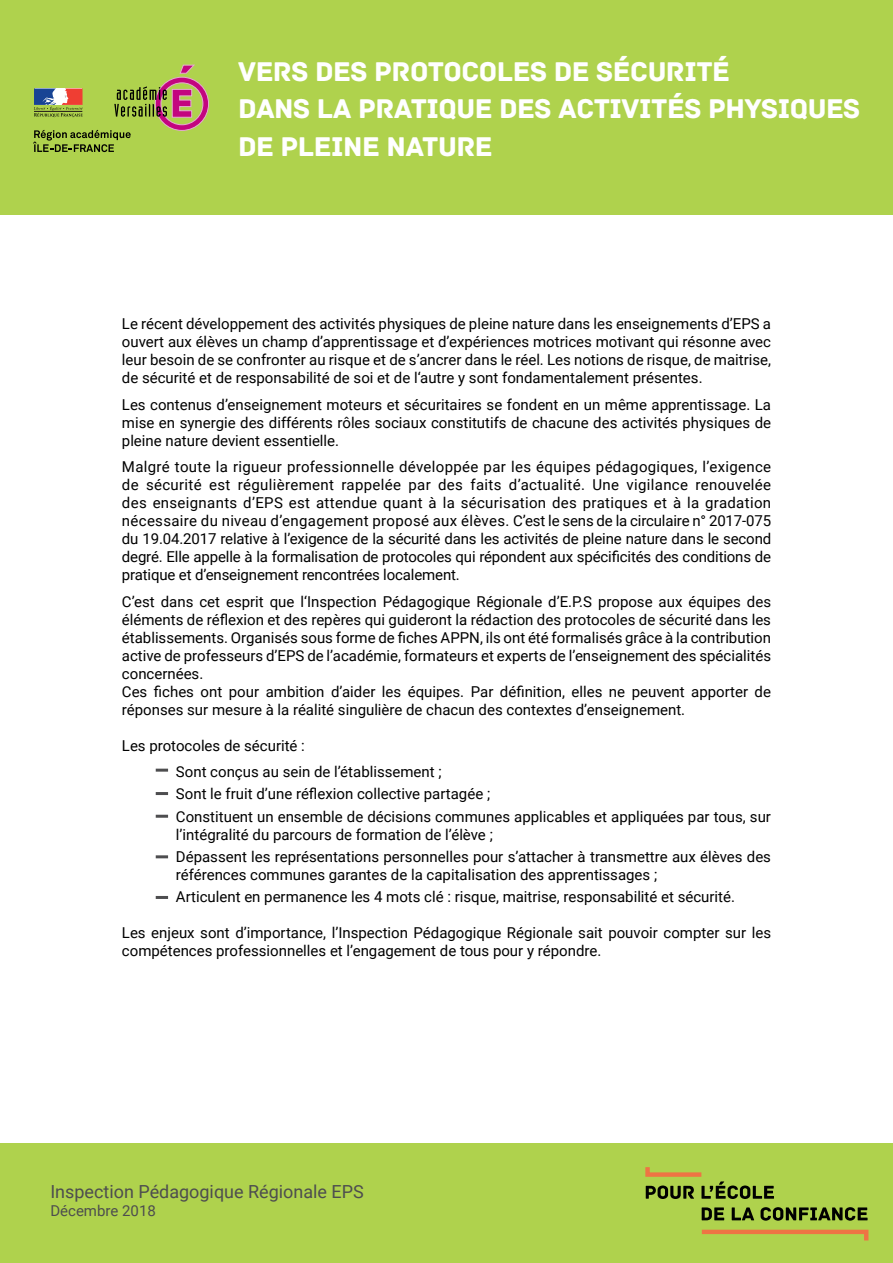
<style>
.page{position:relative;width:893px;height:1263px;background:#fff}
.page>*{position:absolute;margin:0;border:0;box-sizing:border-box;transform-origin:0 0}
.t1{font:28.5px "Archive";letter-spacing:-.02em;color:#fff}
.t2{font:18px "Roboto";color:#4d4d4f}
.t3{font:15px/18px "Roboto";color:#000;text-align:justify}
.t4{font:15px "Roboto";color:#4d4d4f}
</style>
<div class="page">
<div style="left:0;top:0;width:893px;height:215px;background:#afd24d"></div>
<div style="left:0;top:1144px;width:893px;height:119px;background:#afd24d"></div>
<svg style="left:702px;top:1207px;width:166px;height:14px"></svg>
<svg style="left:701px;top:1229px;width:168px;height:12px"></svg>
<svg style="left:645px;top:1167px;width:129px;height:32px"></svg>
<svg style="left:33px;top:64px;width:176px;height:88px"></svg>
<svg style="left:156px;top:792px;width:12px;height:3px"></svg>
<svg style="left:156px;top:769px;width:12px;height:3px"></svg>
<svg style="left:156px;top:815px;width:12px;height:3px"></svg>
<svg style="left:156px;top:855px;width:12px;height:3px"></svg>
<svg style="left:156px;top:896px;width:12px;height:3px"></svg>
<p class="t1" style="left:238px;top:54px;width:493px">VERS DES PROTOCOLES DE SÉCURITÉ</p>
<p class="t1" style="left:238px;top:92px;width:624px">DANS LA PRATIQUE DES ACTIVITÉS PHYSIQUES</p>
<p class="t1" style="left:238px;top:129px;width:256px">DE PLEINE NATURE</p>
<p class="t3" style="left:122px;top:314px;width:651px">Le récent développement des activités physiques de pleine nature dans les enseignements d’EPS a ouvert aux élèves un champ d’apprentissage et d’expériences motrices motivant qui résonne avec leur besoin de se confronter au risque et de s’ancrer dans le réel. Les notions de risque, de maitrise, de sécurité et de responsabilité de soi et de l‘autre y sont fondamentalement présentes.</p>
<p class="t3" style="left:122px;top:395px;width:651px">Les contenus d’enseignement moteurs et sécuritaires se fondent en un même apprentissage. La mise en synergie des différents rôles sociaux constitutifs de chacune des activités physiques de pleine nature devient essentielle.</p>
<p class="t3" style="left:122px;top:457px;width:651px">Malgré toute la rigueur professionnelle développée par les équipes pédagogiques, l’exigence de sécurité est régulièrement rappelée par des faits d’actualité. Une vigilance renouvelée des enseignants d’EPS est attendue quant à la sécurisation des pratiques et à la gradation nécessaire du niveau d’engagement proposé aux élèves. C’est le sens de la circulaire n° 2017-075 du 19.04.2017 relative à l’exigence de la sécurité dans les activités de pleine nature dans le second degré. Elle appelle à la formalisation de protocoles qui répondent aux spécificités des conditions de pratique et d’enseignement rencontrées localement.</p>
<p class="t3" style="left:122px;top:592px;width:651px">C’est dans cet esprit que l‘Inspection Pédagogique Régionale d’E.P.S propose aux équipes des éléments de réflexion et des repères qui guideront la rédaction des protocoles de sécurité dans les établissements. Organisés sous forme de fiches APPN, ils ont été formalisés grâce à la contribution active de professeurs d’EPS de l’académie, formateurs et experts de l’enseignement des spécialités concernées.</p>
<p class="t3" style="left:122px;top:682px;width:651px">Ces fiches ont pour ambition d’aider les équipes. Par définition, elles ne peuvent apporter de réponses sur mesure à la réalité singulière de chacun des contextes d’enseignement.</p>
<p class="t3" style="left:122px;top:736px;width:184px">Les protocoles de sécurité :</p>
<p class="t3" style="left:176px;top:762px;width:267px">Sont conçus au sein de l’établissement ;</p>
<p class="t3" style="left:176px;top:784px;width:316px">Sont le fruit d’une réflexion collective partagée ;</p>
<p class="t3" style="left:176px;top:807px;width:597px">Constituent un ensemble de décisions communes applicables et appliquées par tous, sur l’intégralité du parcours de formation de l’élève ;</p>
<p class="t3" style="left:176px;top:847px;width:597px">Dépassent les représentations personnelles pour s’attacher à transmettre aux élèves des références communes garantes de la capitalisation des apprentissages ;</p>
<p class="t3" style="left:176px;top:887px;width:561px">Articulent en permanence les 4 mots clé : risque, maitrise, responsabilité et sécurité.</p>
<p class="t3" style="left:122px;top:923px;width:651px">Les enjeux sont d’importance, l’Inspection Pédagogique Régionale sait pouvoir compter sur les compétences professionnelles et l’engagement de tous pour y répondre.</p>
<p class="t2" style="left:50px;top:1179px;width:315px">Inspection Pédagogique Régionale EPS</p>
<p class="t4" style="left:50px;top:1200px;width:107px">Décembre 2018</p>
</div>
